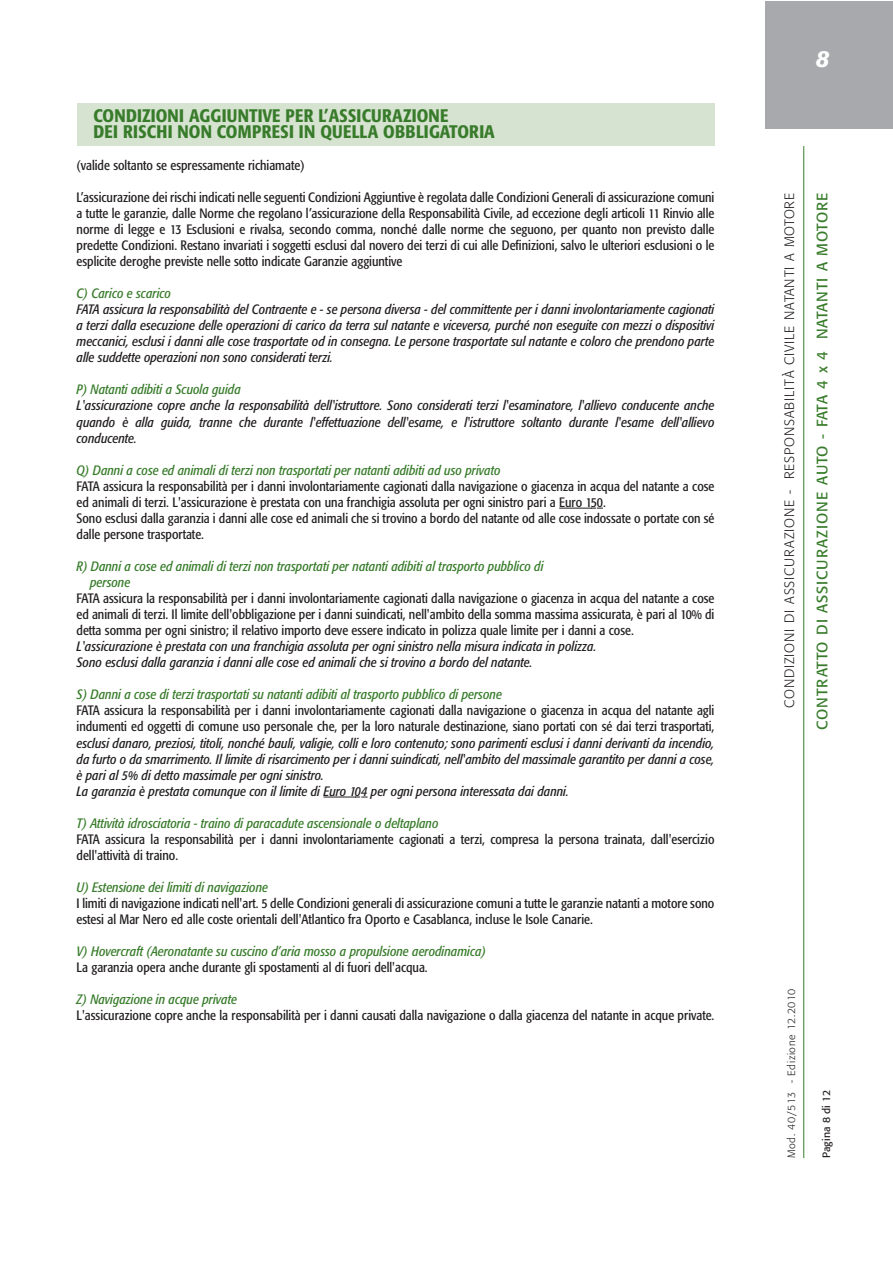
<style>
.page{position:relative;width:893px;height:1263px;background:#fff}
.page>*{position:absolute;margin:0;border:0;box-sizing:border-box;transform-origin:0 0}
.t1{font:italic 500 23.1px "Formata";color:#fff}
.t2{font:500 condensed 18px/16px "Formata";letter-spacing:.01em;color:#387c2b}
.t3{font:15px "Formata";letter-spacing:.06em;color:#387c2b}
.t4{font:condensed 13.5px/16px "Formata";color:#231f20}
.t5{font:italic condensed 13.5px/16px "Formata";color:#231f20;text-align:justify}
.t6{font:italic condensed 13.5px/16px "Formata";color:#387c2b}
.t7{font:300 13.5px "Formata";letter-spacing:.06em;color:#231f20}
.t8{font:300 10.5px "Formata";letter-spacing:.06em;color:#231f20}
.t9{font:10.5px "Formata";color:#231f20}
</style>
<div class="page">
<div style="left:765px;top:2px;width:127px;height:127px;background:#a7a9ac"></div>
<div style="left:77px;top:103px;width:637px;height:43px;background:#d7e3d1"></div>
<hr style="left:803px;top:146px;width:1px;height:1012px;background:#387c2b">
<hr style="left:559px;top:508px;width:33px;height:1px;background:#231f20">
<svg style="left:591px;top:508px;width:12px;height:1px"></svg>
<svg style="left:323px;top:797px;width:45px;height:1px"></svg>
<h2 class="t2" style="left:94px;top:109px;width:403px">CONDIZIONI AGGIUNTIVE PER L’ASSICURAZIONE<br>DEI RISCHI NON COMPRESI IN QUELLA OBBLIGATORIA</h2>
<p class="t4" style="left:77px;top:158px;width:229px">(valide soltanto se espressamente richiamate)</p>
<p class="t4" style="left:77px;top:190px;width:639px;text-align:justify">L’assicurazione dei rischi indicati nelle seguenti Condizioni Aggiuntive è regolata dalle Condizioni Generali di assicurazione comuni a tutte le garanzie, dalle Norme che regolano l’assicurazione della Responsabilità Civile, ad eccezione degli articoli 11 Rinvio alle norme di legge e 13 Esclusioni e rivalsa, secondo comma, nonché dalle norme che seguono, per quanto non previsto dalle predette Condizioni. Restano invariati i soggetti esclusi dal novero dei terzi di cui alle Definizioni, salvo le ulteriori esclusioni o le esplicite deroghe previste nelle sotto indicate Garanzie aggiuntive</p>
<p class="t6" style="left:77px;top:286px;width:96px">C) Carico e scarico</p>
<p class="t5" style="left:77px;top:302px;width:639px">FATA assicura la responsabilità del Contraente e - se persona diversa - del committente per i danni involontariamente cagionati a terzi dalla esecuzione delle operazioni di carico da terra sul natante e viceversa, purché non eseguite con mezzi o dispositivi meccanici, esclusi i danni alle cose trasportate od in consegna. Le persone trasportate sul natante e coloro che prendono parte alle suddette operazioni non sono considerati terzi.</p>
<p class="t6" style="left:77px;top:383px;width:166px">P) Natanti adibiti a Scuola guida</p>
<p class="t5" style="left:77px;top:399px;width:639px">L'assicurazione copre anche la responsabilità dell'istruttore. Sono considerati terzi l'esaminatore, l'allievo conducente anche quando è alla guida, tranne che durante l'effettuazione dell'esame, e l'istruttore soltanto durante l'esame dell'allievo conducente.</p>
<p class="t6" style="left:77px;top:463px;width:425px">Q) Danni a cose ed animali di terzi non trasportati per natanti adibiti ad uso privato</p>
<p class="t4" style="left:77px;top:479px;width:639px">FATA assicura la responsabilità per i danni involontariamente cagionati dalla navigazione o giacenza in acqua del natante a cose ed animali di terzi. L'assicurazione è prestata con una franchigia assoluta per ogni sinistro pari a Euro 150.<br>Sono esclusi dalla garanzia i danni alle cose ed animali che si trovino a bordo del natante od alle cose indossate o portate con sé dalle persone trasportate.</p>
<p class="t6" style="left:90px;top:559px;width:455px;text-indent:-14px">R) Danni a cose ed animali di terzi non trasportati per natanti adibiti al trasporto pubblico di persone</p>
<p class="t4" style="left:77px;top:591px;width:639px;text-align:justify">FATA assicura la responsabilità per i danni involontariamente cagionati dalla navigazione o giacenza in acqua del natante a cose ed animali di terzi. Il limite dell'obbligazione per i danni suindicati, nell'ambito della somma massima assicurata, è pari al 10% di detta somma per ogni sinistro; il relativo importo deve essere indicato in polizza quale limite per i danni a cose.</p>
<p class="t5" style="left:77px;top:639px;width:521px">L'assicurazione è prestata con una franchigia assoluta per ogni sinistro nella misura indicata in polizza.<br>Sono esclusi dalla garanzia i danni alle cose ed animali che si trovino a bordo del natante.</p>
<p class="t6" style="left:77px;top:688px;width:427px">S) Danni a cose di terzi trasportati su natanti adibiti al trasporto pubblico di persone</p>
<p class="t4" style="left:77px;top:704px;width:639px">FATA assicura la responsabilità per i danni involontariamente cagionati dalla navigazione o giacenza in acqua del natante agli indumenti ed oggetti di comune uso personale che, per la loro naturale destinazione, siano portati con sé dai terzi trasportati,</p>
<p class="t5" style="left:77px;top:736px;width:639px;text-align:left">esclusi danaro, preziosi, titoli, nonché bauli, valigie, colli e loro contenuto; sono parimenti esclusi i danni derivanti da incendio, da furto o da smarrimento. Il limite di risarcimento per i danni suindicati, nell'ambito del massimale garantito per danni a cose, è pari al 5% di detto massimale per ogni sinistro.<br>La garanzia è prestata comunque con il limite di Euro 104 per ogni persona interessata dai danni.</p>
<p class="t6" style="left:77px;top:816px;width:363px">T) Attività idrosciatoria - traino di paracadute ascensionale o deltaplano</p>
<p class="t4" style="left:77px;top:832px;width:639px">FATA assicura la responsabilità per i danni involontariamente cagionati a terzi, compresa la persona trainata, dall'esercizio dell'attività di traino.</p>
<p class="t6" style="left:77px;top:880px;width:193px">U) Estensione dei limiti di navigazione</p>
<p class="t4" style="left:77px;top:896px;width:639px">I limiti di navigazione indicati nell'art. 5 delle Condizioni generali di assicurazione comuni a tutte le garanzie natanti a motore sono estesi al Mar Nero ed alle coste orientali dell'Atlantico fra Oporto e Casablanca, incluse le Isole Canarie.</p>
<p class="t6" style="left:77px;top:944px;width:411px">V) Hovercraft (Aeronatante su cuscino d’aria mosso a propulsione aerodinamica)</p>
<p class="t4" style="left:77px;top:960px;width:353px">La garanzia opera anche durante gli spostamenti al di fuori dell'acqua.</p>
<p class="t6" style="left:77px;top:993px;width:162px">Z) Navigazione in acque private</p>
<p class="t4" style="left:77px;top:1009px;width:639px">L'assicurazione copre anche la responsabilità per i danni causati dalla navigazione o dalla giacenza del natante in acque private.</p>
<h1 class="t1" style="left:816px;top:49px;width:15px">8</h1>
<p class="t7" style="left:783px;top:708px;width:516px;rotate:-90deg">CONDIZIONI DI ASSICURAZIONE - RESPONSABILITÀ CIVILE NATANTI A MOTORE</p>
<p class="t3" style="left:816px;top:730px;width:538px;rotate:-90deg">CONTRATTO DI ASSICURAZIONE AUTO - FATA 4 x 4 NATANTI A MOTORE</p>
<p class="t8" style="left:787px;top:1158px;width:171px;rotate:-90deg">Mod. 40/513 - Edizione 12.2010</p>
<p class="t9" style="left:822px;top:1158px;width:70px;rotate:-90deg">Pagina 8 di 12</p>
</div>
